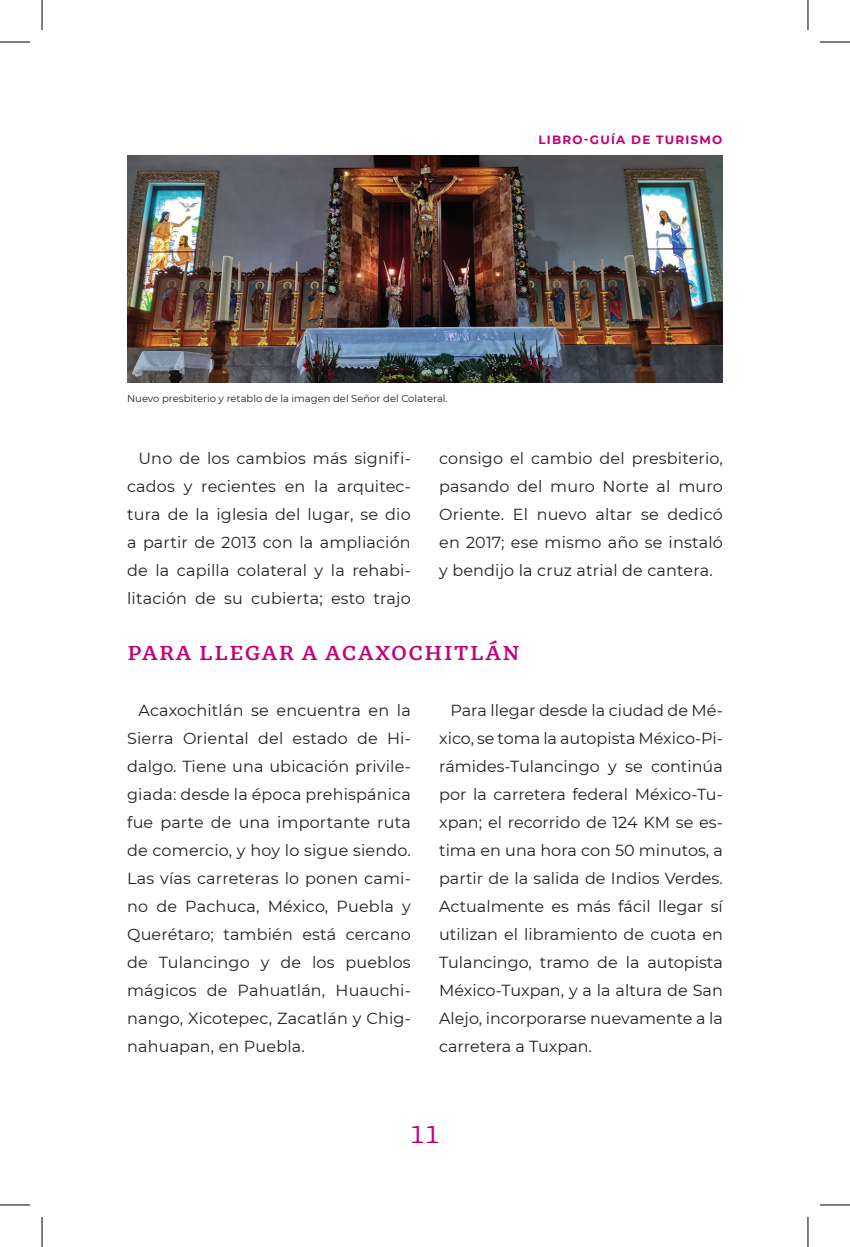
<style>
.page{position:relative;width:850px;height:1247px;background:#fff}
.page>*{position:absolute;margin:0;border:0;box-sizing:border-box;transform-origin:0 0}
.t1{font:24px "GMX";color:#c30175}
.t2{font:700 20px "GMX";letter-spacing:.06em;color:#c30175}
.t3{font:16px/28px "Montserrat";letter-spacing:.01em;color:#231f20;text-align:justify}
.t4{font:700 12px "Montserrat";letter-spacing:.1em;color:#c30175}
.t5{font:10px "Montserrat";color:#231f20}
</style>
<div class="page">
<img style="left:127px;top:155px;width:595px;height:227px">
<hr style="left:0;top:42px;width:30px;height:1px;background:#000">
<hr style="left:819px;top:42px;width:30px;height:1px;background:#000">
<hr style="left:0;top:1204px;width:30px;height:1px;background:#000">
<hr style="left:819px;top:1204px;width:30px;height:1px;background:#000">
<hr style="left:42px;top:0;width:1px;height:30px;background:#000">
<hr style="left:42px;top:1216px;width:1px;height:30px;background:#000">
<hr style="left:807px;top:0;width:1px;height:30px;background:#000">
<hr style="left:807px;top:1216px;width:1px;height:30px;background:#000">
<p class="t4" style="left:538px;top:131px;width:185px">LIBRO-GUÍA DE TURISMO</p>
<p class="t5" style="left:127px;top:391px;width:322px">Nuevo presbiterio y retablo de la imagen del Señor del Colateral.</p>
<p class="t3" style="left:127px;top:443px;width:285px;text-indent:11px">Uno de los cambios más signifi&shy;cados y recientes en la arquitec&shy;tura de la iglesia del lugar, se dio a partir de 2013 con la ampliación de la capilla colateral y la rehabi&shy;litación de su cubierta; esto trajo</p>
<p class="t3" style="left:439px;top:443px;width:285px">consigo el cambio del presbiterio, pasando del muro Norte al muro Oriente. El nuevo altar se dedicó en 2017; ese mismo año se instaló y bendijo la cruz atrial de cantera.</p>
<p class="t2" style="left:127px;top:641px;width:394px">PARA LLEGAR A ACAXOCHITLÁN</p>
<p class="t3" style="left:127px;top:695px;width:285px;text-indent:11px">Acaxochitlán se encuentra en la Sierra Oriental del estado de Hi&shy;dalgo. Tiene una ubicación privile&shy;giada: desde la época prehispánica fue parte de una importante ruta de comercio, y hoy lo sigue siendo.<br>Las vías carreteras lo ponen cami&shy;no de Pachuca, México, Puebla y Querétaro; también está cercano de Tulancingo y de los pueblos mágicos de Pahuatlán, Huauchi&shy;nango, Xicotepec, Zacatlán y Chig&shy;nahuapan, en Puebla.</p>
<p class="t3" style="left:439px;top:695px;width:285px;text-indent:11px">Para llegar desde la ciudad de Mé&shy;xico, se toma la autopista México-Pi&shy;rámides-Tulancingo y se continúa por la carretera federal México-Tu&shy;xpan; el recorrido de 124 KM se es&shy;tima en una hora con 50 minutos, a partir de la salida de Indios Verdes.<br>Actualmente es más fácil llegar sí utilizan el libramiento de cuota en Tulancingo, tramo de la autopista México-Tuxpan, y a la altura de San Alejo, incorporarse nuevamente a la carretera a Tuxpan.</p>
<h1 class="t1" style="left:410px;top:1120px;width:31px">11</h1>
</div>
